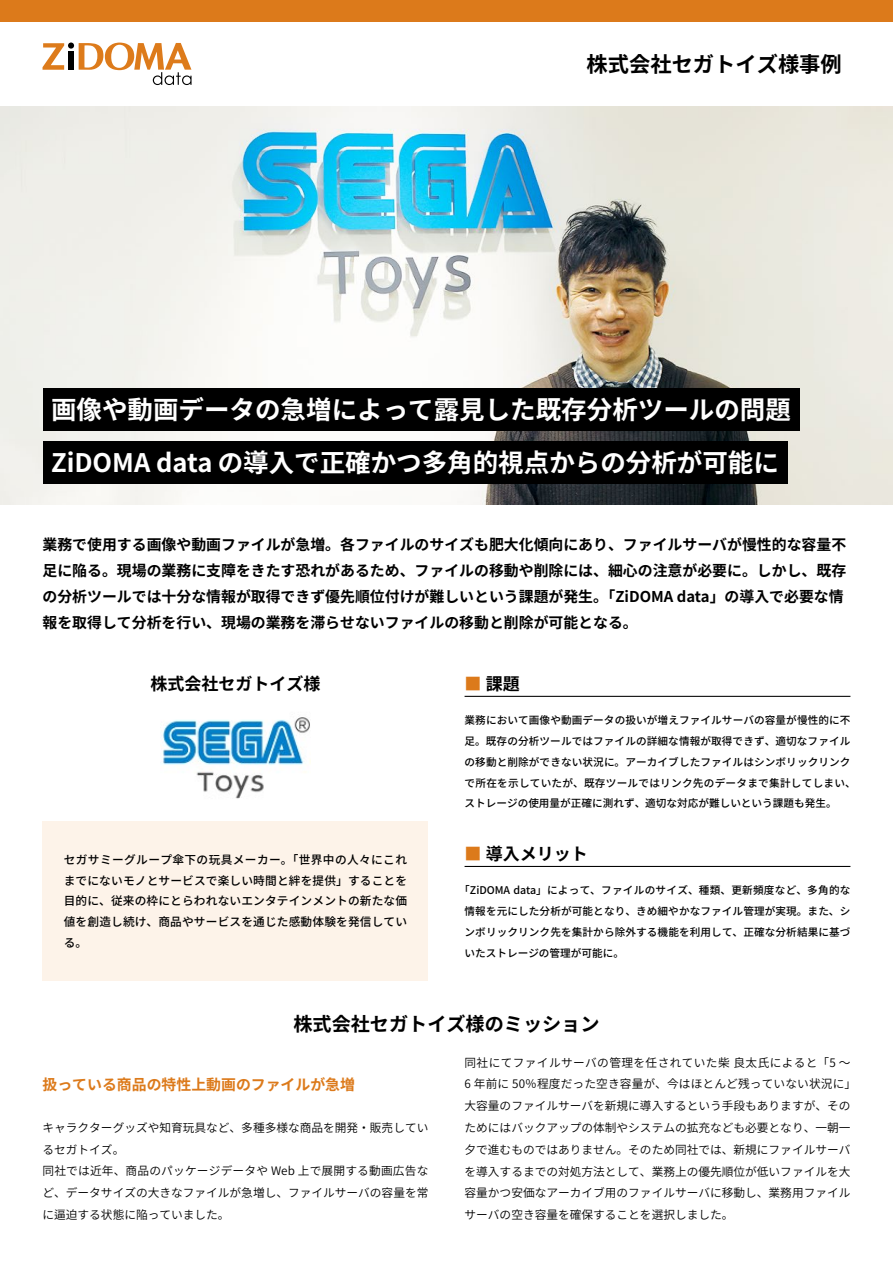
<style>
.page{position:relative;width:893px;height:1263px;background:#fff}
.page>*{position:absolute;margin:0;border:0;box-sizing:border-box;transform-origin:0 0}
.t1{font:700 25.5px/53.1px "Source Han Sans JP";color:#fff}
.t2{font:700 21.3px "Source Han Sans JP";color:#000}
.t3{font:700 19.2px "Source Han Sans JP";color:#000}
.t4{font:700 16.95px "Source Han Sans JP";color:#000}
.t5{font:700 14.85px/26.1px "Source Han Sans JP";color:#000}
.t6{font:700 14.85px "Source Han Sans JP";color:#dc7a1b}
.t7{font:11.7px/21.8px "Source Han Sans JP";color:#000}
.t8{font:500 11.7px/20.7px "Source Han Sans JP";letter-spacing:.015em;color:#000;text-align:justify}
.t9{font:500 10.65px/20.7px "Source Han Sans JP";letter-spacing:.01em;color:#000}
.s1{color:#dc7a1b}
</style>
<div class="page">
<img style="left:0;top:106px;width:893px;height:399px">
<div style="left:43px;top:821px;width:385px;height:160px;background:#fdf3e9"></div>
<hr style="left:465px;top:696px;width:385px;height:1px;background:#000">
<hr style="left:465px;top:866px;width:385px;height:1px;background:#000">
<img style="left:160px;top:717px;width:151px;height:82px">
<svg style="left:43px;top:43px;width:149px;height:42px"></svg>
<div style="left:43px;top:388px;width:756px;height:43px;background:#000"></div>
<div style="left:43px;top:441px;width:744px;height:43px;background:#000"></div>
<div style="left:0;top:0;width:893px;height:21px;background:#dc7a1b"></div>
<h2 class="t2" style="left:587px;top:52px;width:257px">株式会社セガトイズ様事例</h2>
<h1 class="t1" style="left:51px;top:384px;width:741px">画像や動画データの急増によって露見した既存分析ツールの問題<br>ZiDOMA data の導入で正確かつ多角的視点からの分析が可能に</h1>
<p class="t5" style="left:43px;top:532px;width:805px">業務で使用する画像や動画ファイルが急増。各ファイルのサイズも肥大化傾向にあり、ファイルサーバが慢性的な容量不足に陥る。現場の業務に支障をきたす恐れがあるため、ファイルの移動や削除には、細心の注意が必要に。しかし、既存の分析ツールでは十分な情報が取得できず優先順位付けが難しいという課題が発生。「ZiDOMA data」の導入で必要な情報を取得して分析を行い、現場の業務を滞らせないファイルの移動と削除が可能となる。</p>
<h3 class="t4" style="left:150px;top:674px;width:172px">株式会社セガトイズ様</h3>
<p class="t8" style="left:64px;top:849px;width:345px">セガサミーグループ傘下の玩具メーカー。「世界中の人々にこれまでにないモノとサービスで楽しい時間と絆を提供」することを目的に、従来の枠にとらわれないエンタテインメントの新たな価値を創造し続け、商品やサービスを通じた感動体験を発信している。</p>
<h3 class="t4" style="left:465px;top:674px;width:57px"><span class="s1">■</span> 課題</h3>
<p class="t9" style="left:465px;top:710px;width:393px">業務において画像や動画データの扱いが増えファイルサーバの容量が慢性的に不足。既存の分析ツールではファイルの詳細な情報が取得できず、適切なファイルの移動と削除ができない状況に。アーカイブしたファイルはシンボリックリンクで所在を示していたが、既存ツールではリンク先のデータまで集計してしまい、ストレージの使用量が正確に測れず、適切な対応が難しいという課題も発生。</p>
<h3 class="t4" style="left:465px;top:844px;width:125px"><span class="s1">■</span> 導入メリット</h3>
<p class="t9" style="left:465px;top:880px;width:387px;text-align:justify;text-indent:-5px">「ZiDOMA data」によって、ファイルのサイズ、種類、更新頻度など、多角的な情報を元にした分析が可能となり、きめ細やかなファイル管理が実現。また、シンボリックリンク先を集計から除外する機能を利用して、正確な分析結果に基づいたストレージの管理が可能に。</p>
<h3 class="t3" style="left:293px;top:1013px;width:308px">株式会社セガトイズ様のミッション</h3>
<p class="t6" style="left:43px;top:1076px;width:314px">扱っている商品の特性上動画のファイルが急増</p>
<p class="t7" style="left:43px;top:1117px;width:387px">キャラクターグッズや知育玩具など、多種多様な商品を開発・販売しているセガトイズ。<br>同社では近年、商品のパッケージデータや Web 上で展開する動画広告など、データサイズの大きなファイルが急増し、ファイルサーバの容量を常に逼迫する状態に陥っていました。</p>
<p class="t7" style="left:465px;top:1051px;width:393px">同社にてファイルサーバの管理を任されていた柴良太氏によると」5 〜6 年前に 50％程度だった空き容量が、今はほとんど残っていない状況に「大容量のファイルサーバを新規に導入するという手段もありますが、そのためにはバックアップの体制やシステムの拡充なども必要となり、一朝一夕で進むものではありません。そのため同社では、新規にファイルサーバを導入するまでの対処方法として、業務上の優先順位が低いファイルを大容量かつ安価なアーカイブ用のファイルサーバに移動し、業務用ファイルサーバの空き容量を確保することを選択しました。</p>
</div>
